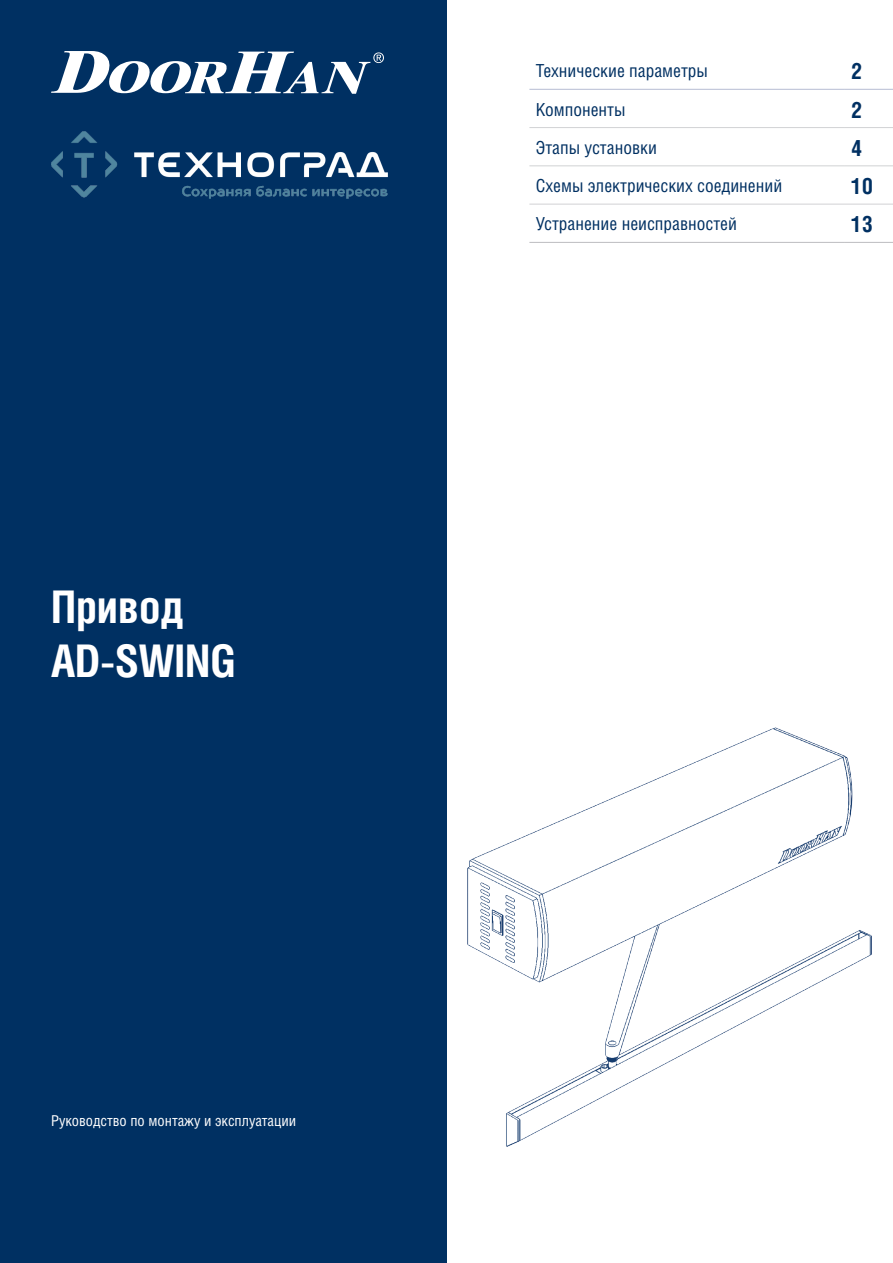
<style>
.page{position:relative;width:893px;height:1263px;background:#fff}
.page>*{position:absolute;margin:0;border:0;box-sizing:border-box;transform-origin:0 0}
.t1{font:700 45px/54px "Helios Cond";color:#fff}
.t2{font:700 22.5px "Helios Cond";color:#003062}
.t3{font:18px "Helios Cond";color:#003062}
.t4{font:15px "Helios Cond";color:#fff}
</style>
<div class="page">
<div style="left:0;top:0;width:446px;height:1263px;background:#003062"></div>
<svg style="left:51px;top:51px;width:333px;height:43px"></svg>
<img style="left:468px;top:727px;width:404px;height:419px">
<hr style="left:529px;top:127px;width:316px;height:1px;background:#d1d2d4">
<hr style="left:845px;top:127px;width:48px;height:1px;background:#d1d2d4">
<hr style="left:529px;top:166px;width:316px;height:1px;background:#d1d2d4">
<hr style="left:845px;top:166px;width:48px;height:1px;background:#d1d2d4">
<hr style="left:529px;top:204px;width:316px;height:1px;background:#d1d2d4">
<hr style="left:845px;top:204px;width:48px;height:1px;background:#d1d2d4">
<hr style="left:529px;top:89px;width:316px;height:1px;background:#b6bdd3">
<hr style="left:845px;top:89px;width:48px;height:1px;background:#b6bdd3">
<hr style="left:529px;top:242px;width:316px;height:1px;background:#bcbdc0">
<hr style="left:845px;top:242px;width:48px;height:1px;background:#bcbdc0">
<img style="left:52px;top:132px;width:336px;height:66px">
<h1 class="t1" style="left:51px;top:578px;width:186px">Привод<br>AD-SWING</h1>
<p class="t4" style="left:51px;top:1111px;width:247px">Руководство по монтажу и эксплуатации</p>
<p class="t3" style="left:536px;top:60px;width:174px">Технические параметры</p>
<p class="t2" style="left:851px;top:58px;width:13px">2</p>
<p class="t3" style="left:536px;top:98px;width:91px">Компоненты</p>
<p class="t2" style="left:851px;top:96px;width:13px">2</p>
<p class="t3" style="left:536px;top:137px;width:123px">Этапы установки</p>
<p class="t2" style="left:851px;top:134px;width:13px">4</p>
<p class="t3" style="left:536px;top:175px;width:248px">Схемы электрических соединений</p>
<p class="t2" style="left:851px;top:173px;width:24px">10</p>
<p class="t3" style="left:536px;top:213px;width:203px">Устранение неисправностей</p>
<p class="t2" style="left:851px;top:211px;width:23px">13</p>
</div>
